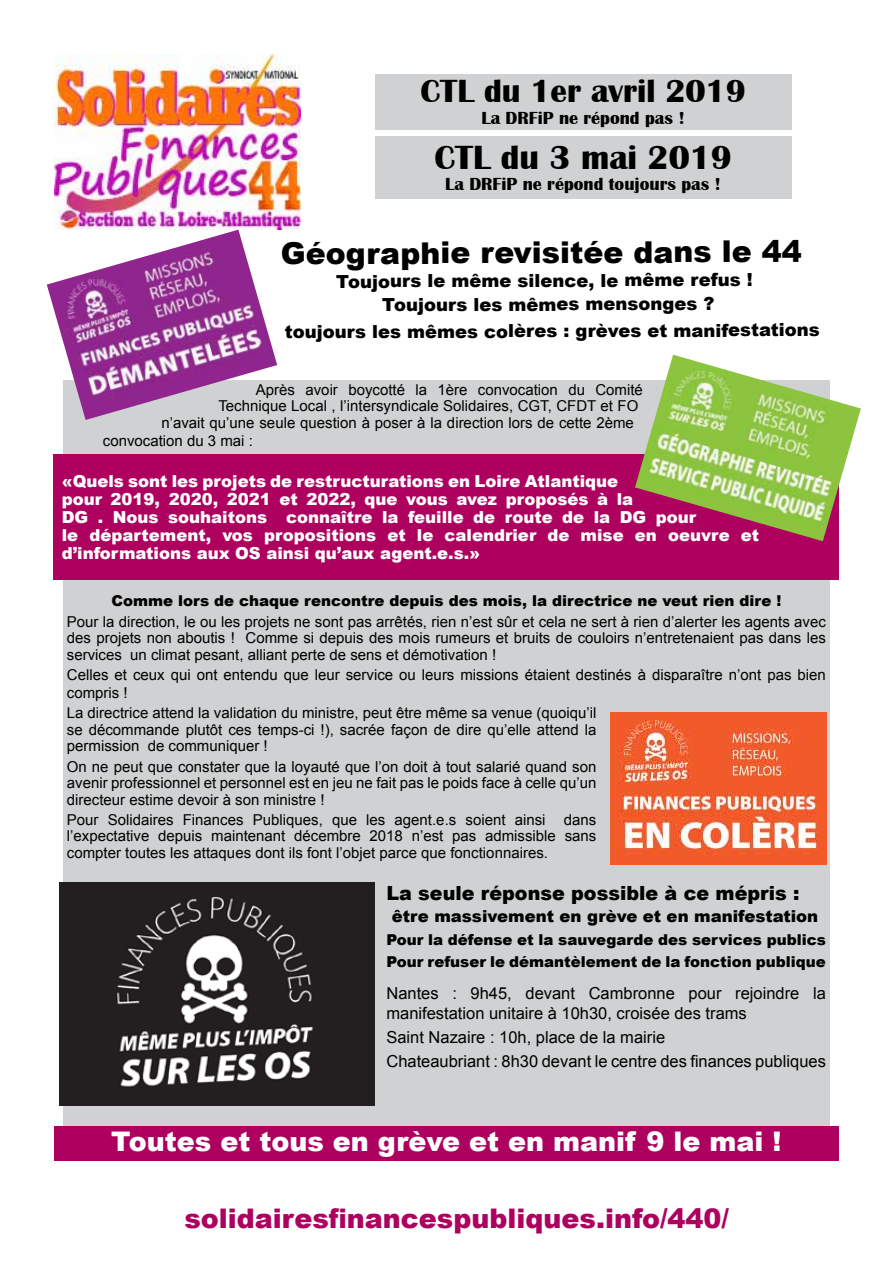
<style>
.page{position:relative;width:893px;height:1263px;background:#fff}
.page>*{position:absolute;margin:0;border:0;box-sizing:border-box;transform-origin:0 0}
.t1{font:700 34.5px "Britannic";color:#000}
.t2{font:700 33px "Britannic";color:#000}
.t3{font:900 30px "Arial";letter-spacing:-.005em;color:#000}
.t4{font:900 27px "Arial";color:#ad005f}
.t5{font:900 27px "Arial";color:#fff}
.t6{font:900 19.5px "Arial";color:#000}
.t7{font:900 18px/23.9px "Arial";letter-spacing:-.005em;color:#000;text-align:center}
.t8{font:700 18px "Britannic";color:#000}
.t9{font:900 16.5px/18px "Arial";color:#fff}
.t10{font:16.5px/19.5px "Arial";color:#000}
.t11{font:900 16.5px "Arial";color:#000}
.t12{font:15px/16.5px "Arial";color:#000;text-align:justify}
.t13{font:900 15px/21.9px "Arial";color:#000}
</style>
<div class="page">
<img style="left:54px;top:54px;width:246px;height:175px">
<div style="left:375px;top:74px;width:417px;height:56px;background:#d0d1d2"></div>
<div style="left:63px;top:380px;width:767px;height:781px;background:#d0d1d2"></div>
<img style="left:47px;top:230px;width:230px;height:190px">
<div style="left:375px;top:136px;width:417px;height:63px;background:#d0d1d2"></div>
<img style="left:610px;top:712px;width:216px;height:153px">
<img style="left:59px;top:882px;width:316px;height:224px">
<div style="left:53px;top:454px;width:786px;height:126px;background:#ad005f"></div>
<img style="left:635px;top:355px;width:226px;height:186px">
<div style="left:54px;top:1127px;width:785px;height:34px;background:#ad005f"></div>
<h2 class="t2" style="left:420px;top:73px;width:327px">CTL du 1er avril 2019</h2>
<p class="t8" style="left:482px;top:108px;width:205px">La DRFiP ne répond pas !</p>
<h1 class="t1" style="left:435px;top:138px;width:299px">CTL du 3 mai 2019</h1>
<p class="t8" style="left:445px;top:174px;width:277px">La DRFiP ne répond toujours pas !</p>
<h3 class="t3" style="left:281px;top:231px;width:523px">Géographie revisitée dans le 44</h3>
<p class="t7" style="left:336px;top:268px;width:418px">Toujours le même silence, le même refus !<br>Toujours les mêmes mensonges ?</p>
<p class="t7" style="left:285px;top:318px;width:537px">toujours les mêmes colères : grèves et manifestations</p>
<p class="t12" style="left:256px;top:381px;width:388px">Après avoir boycotté la 1ère convocation du Comité</p>
<p class="t12" style="left:218px;top:398px;width:421px">Technique Local , l’intersyndicale Solidaires, CGT, CFDT et FO</p>
<p class="t12" style="left:161px;top:414px;width:474px">n’avait qu’une seule question à poser à la direction lors de cette 2ème</p>
<p class="t12" style="left:103px;top:432px;width:152px">convocation du 3 mai :</p>
<p class="t9" style="left:62px;top:472px;width:699px">«Quels sont les projets de restructurations en Loire Atlantique<br>pour 2019, 2020, 2021 et 2022, que vous avez proposés à la<br>DG . Nous souhaitons connaître la feuille de route de la DG pour<br>le département, vos propositions et le calendrier de mise en oeuvre et d’informations aux OS ainsi qu’aux agent.e.s.»</p>
<p class="t13" style="left:111px;top:589px;width:671px">Comme lors de chaque rencontre depuis des mois, la directrice ne veut rien dire !</p>
<p class="t12" style="left:67px;top:613px;width:760px">Pour la direction, le ou les projets ne sont pas arrêtés, rien n’est sûr et cela ne sert à rien d’alerter les agents avec des projets non aboutis ! Comme si depuis des mois rumeurs et bruits de couloirs n’entretenaient pas dans les services un climat pesant, alliant perte de sens et démotivation !</p>
<p class="t12" style="left:67px;top:665px;width:760px;line-height:18px">Celles et ceux qui ont entendu que leur service ou leurs missions étaient destinés à disparaître n’ont pas bien compris !</p>
<p class="t12" style="left:67px;top:705px;width:531px">La directrice attend la validation du ministre, peut être même sa venue (quoiqu’il se décommande plutôt ces temps-ci !), sacrée façon de dire qu’elle attend la permission de communiquer !</p>
<p class="t12" style="left:67px;top:758px;width:531px">On ne peut que constater que la loyauté que l’on doit à tout salarié quand son avenir professionnel et personnel est en jeu ne fait pas le poids face à celle qu’un directeur estime devoir à son ministre !</p>
<p class="t12" style="left:67px;top:811px;width:531px">Pour Solidaires Finances Publiques, que les agent.e.s soient ainsi dans l’expectative depuis maintenant décembre 2018 n’est pas admissible sans compter toutes les attaques dont ils font l’objet parce que fonctionnaires.</p>
<h3 class="t6" style="left:386px;top:879px;width:415px">La seule réponse possible à ce mépris :</h3>
<p class="t11" style="left:392px;top:904px;width:428px">être massivement en grève et en manifestation</p>
<p class="t13" style="left:386px;top:929px;width:441px">Pour la défense et la sauvegarde des services publics<br>Pour refuser le démantèlement de la fonction publique</p>
<p class="t10" style="left:386px;top:984px;width:441px">Nantes : 9h45, devant Cambronne pour rejoindre la manifestation unitaire à 10h30, croisée des trams</p>
<p class="t10" style="left:386px;top:1025px;width:441px;line-height:23.7px">Saint Nazaire : 10h, place de la mairie<br>Chateaubriant : 8h30 devant le centre des finances publiques</p>
<h3 class="t5" style="left:111px;top:1121px;width:672px">Toutes et tous en grève et en manif 9 le mai !</h3>
<h3 class="t4" style="left:184px;top:1199px;width:546px">solidairesfinancespubliques.info/440/</h3>
</div>
